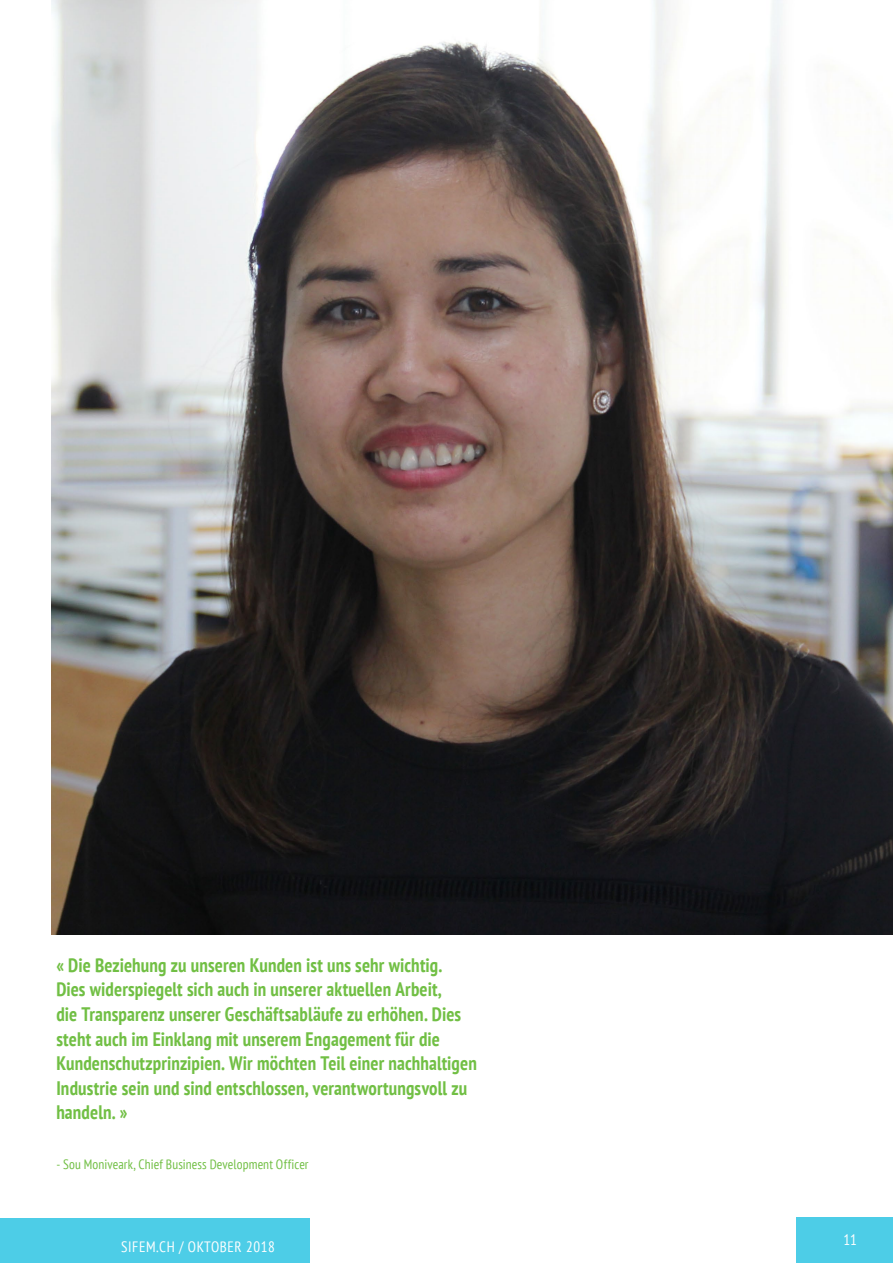
<style>
.page{position:relative;width:893px;height:1263px;background:#fff}
.page>*{position:absolute;margin:0;border:0;box-sizing:border-box;transform-origin:0 0}
.t1{font:700 condensed 19.5px/24.6px "PT Sans";letter-spacing:.005em;color:#71bf44}
.t2{font:condensed 15px "PT Sans";letter-spacing:.04em;color:#fff}
.Lauftext{font:condensed 13.5px "PT Sans";letter-spacing:.01em;color:#71bf44}
</style>
<div class="page">
<img style="left:51px;top:0;width:842px;height:935px">
<div style="left:0;top:1218px;width:309px;height:45px;background:#4dcde7"></div>
<hr style="left:0;top:1218px;width:1px;height:45px;background:#00b8de">
<div style="left:796px;top:1217px;width:97px;height:46px;background:#4dcde7"></div>
<p class="t1" style="left:56px;top:952px;width:422px">« Die Beziehung zu unseren Kunden ist uns sehr wichtig.<br>Dies widerspiegelt sich auch in unserer aktuellen Arbeit,<br>die Transparenz unserer Geschäftsabläufe zu erhöhen. Dies steht auch im Einklang mit unserem Engagement für die Kundenschutzprinzipien. Wir möchten Teil einer nachhaltigen Industrie sein und sind entschlossen, verantwortungsvoll zu handeln. »</p>
<p class="Lauftext" style="left:56px;top:1155px;width:254px">- Sou Moniveark, Chief Business Development Officer</p>
<p class="t2" style="left:121px;top:1237px;width:155px">SIFEM.CH / OKTOBER 2018</p>
<p class="t2" style="left:843px;top:1230px;width:15px">11</p>
</div>
